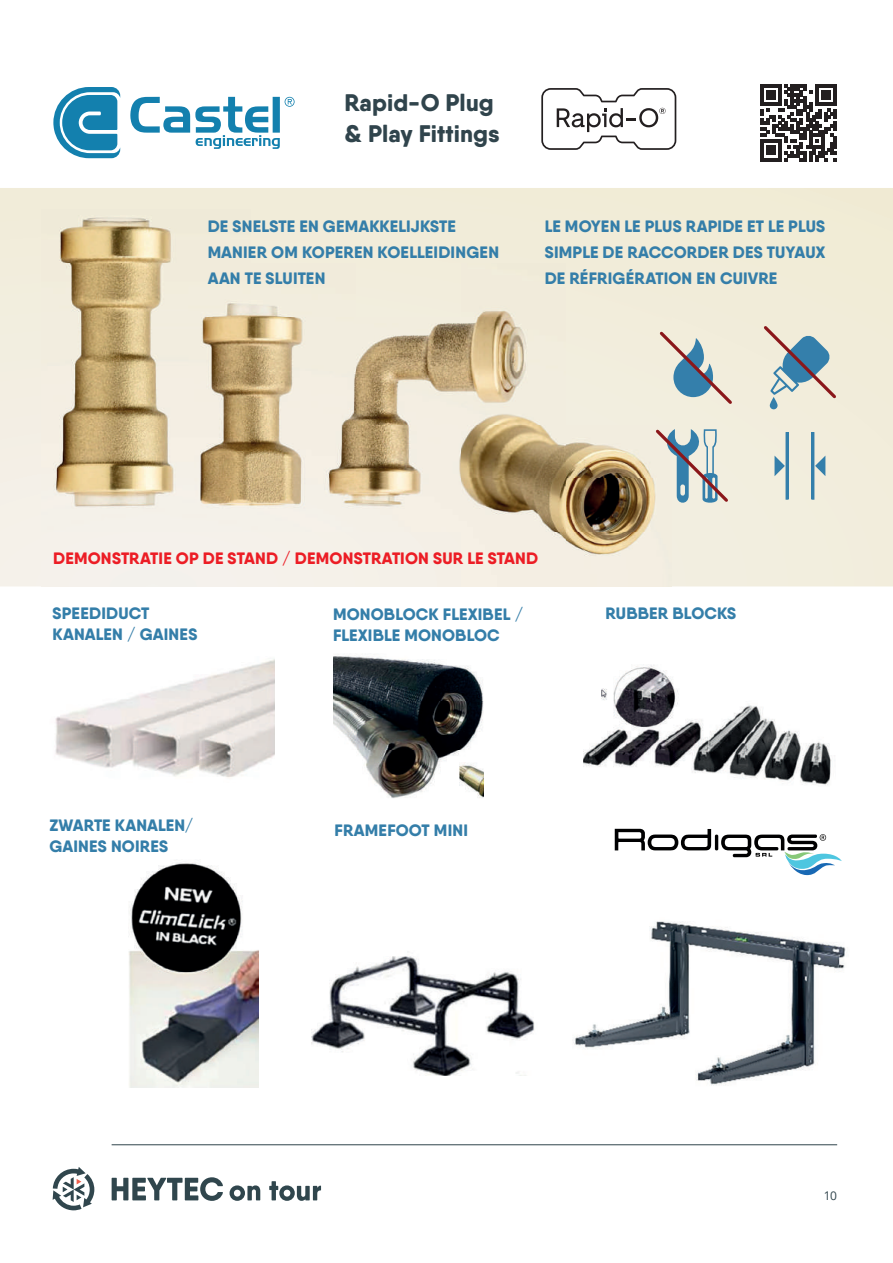
<style>
.page{position:relative;width:893px;height:1263px;background:#fff}
.page>*{position:absolute;margin:0;border:0;box-sizing:border-box;transform-origin:0 0}
.t1{font:800 24px/30.8px "Qanelas Soft";color:#30444c}
.t2{font:800 16.5px/26.2px "Qanelas Soft";letter-spacing:.01em;color:#347ea9}
.t3{font:800 16.5px "Qanelas Soft";letter-spacing:.01em;color:#ec1d25}
.t4{font:12px "Open Sans";color:#30444c}
</style>
<div class="page">
<svg style="left:53px;top:1167px;width:41px;height:43px"></svg>
<svg style="left:112px;top:1177px;width:111px;height:24px"></svg>
<svg style="left:230px;top:1185px;width:30px;height:16px"></svg>
<svg style="left:269px;top:1181px;width:52px;height:20px"></svg>
<hr style="left:112px;top:1144px;width:725px;height:1px;background:#30444c">
<svg style="left:0;top:188px;width:893px;height:398px;background:#f1ecdb"></svg>
<img style="left:42px;top:210px;width:629px;height:377px">
<svg style="left:659px;top:331px;width:73px;height:73px;background:#bfc6c4"></svg>
<div style="left:770px;top:397px;width:8px;height:12px;background:#347fab;border-radius:4px"></div>
<svg style="left:763px;top:326px;width:73px;height:75px;background:#b6c0c1"></svg>
<svg style="left:655px;top:428px;width:73px;height:75px;background:#bec6c6"></svg>
<svg style="left:774px;top:456px;width:11px;height:20px"></svg>
<svg style="left:815px;top:456px;width:10px;height:20px"></svg>
<div style="left:786px;top:432px;width:2px;height:67px;border:1px solid #347fab"></div>
<div style="left:811px;top:432px;width:3px;height:67px;border:1px solid #347fab"></div>
<img style="left:55px;top:659px;width:220px;height:119px">
<img style="left:333px;top:655px;width:151px;height:143px">
<img style="left:583px;top:665px;width:249px;height:121px">
<img style="left:129px;top:862px;width:129px;height:225px">
<img style="left:311px;top:951px;width:224px;height:124px">
<img style="left:572px;top:921px;width:274px;height:165px">
<svg style="left:541px;top:88px;width:135px;height:62px"></svg>
<svg style="left:760px;top:84px;width:77px;height:77px"></svg>
<svg style="left:53px;top:87px;width:67px;height:71px"></svg>
<svg style="left:130px;top:97px;width:165px;height:52px"></svg>
<svg style="left:615px;top:829px;width:96px;height:21px"></svg>
<hr style="left:715px;top:834px;width:3px;height:16px;background:#000001;border-radius:2px">
<svg style="left:721px;top:834px;width:121px;height:41px"></svg>
<h1 class="t1" style="left:344px;top:87px;width:157px">Rapid-O Plug &amp; Play Fittings</h1>
<p class="t2" style="left:208px;top:213px;width:293px">DE SNELSTE EN GEMAKKELIJKSTE<br>MANIER OM KOPEREN KOELLEIDINGEN<br>AAN TE SLUITEN</p>
<p class="t2" style="left:545px;top:213px;width:282px;text-align:justify">LE MOYEN LE PLUS RAPIDE ET LE PLUS SIMPLE DE RACCORDER DES TUYAUX DE RÉFRIGÉRATION EN CUIVRE</p>
<p class="t3" style="left:53px;top:548px;width:486px">DEMONSTRATIE OP DE STAND / DEMONSTRATION SUR LE STAND</p>
<p class="t2" style="left:53px;top:602px;width:146px;line-height:21px">SPEEDIDUCT<br>KANALEN / GAINES</p>
<p class="t2" style="left:333px;top:603px;width:192px;line-height:21px">MONOBLOCK FLEXIBEL /<br>FLEXIBLE MONOBLOC</p>
<p class="t2" style="left:605px;top:600px;width:132px">RUBBER BLOCKS</p>
<p class="t2" style="left:49px;top:815px;width:145px;line-height:21px">ZWARTE KANALEN/<br>GAINES NOIRES</p>
<p class="t2" style="left:334px;top:817px;width:135px">FRAMEFOOT MINI</p>
<p class="t4" style="left:824px;top:1188px;width:15px">10</p>
</div>
